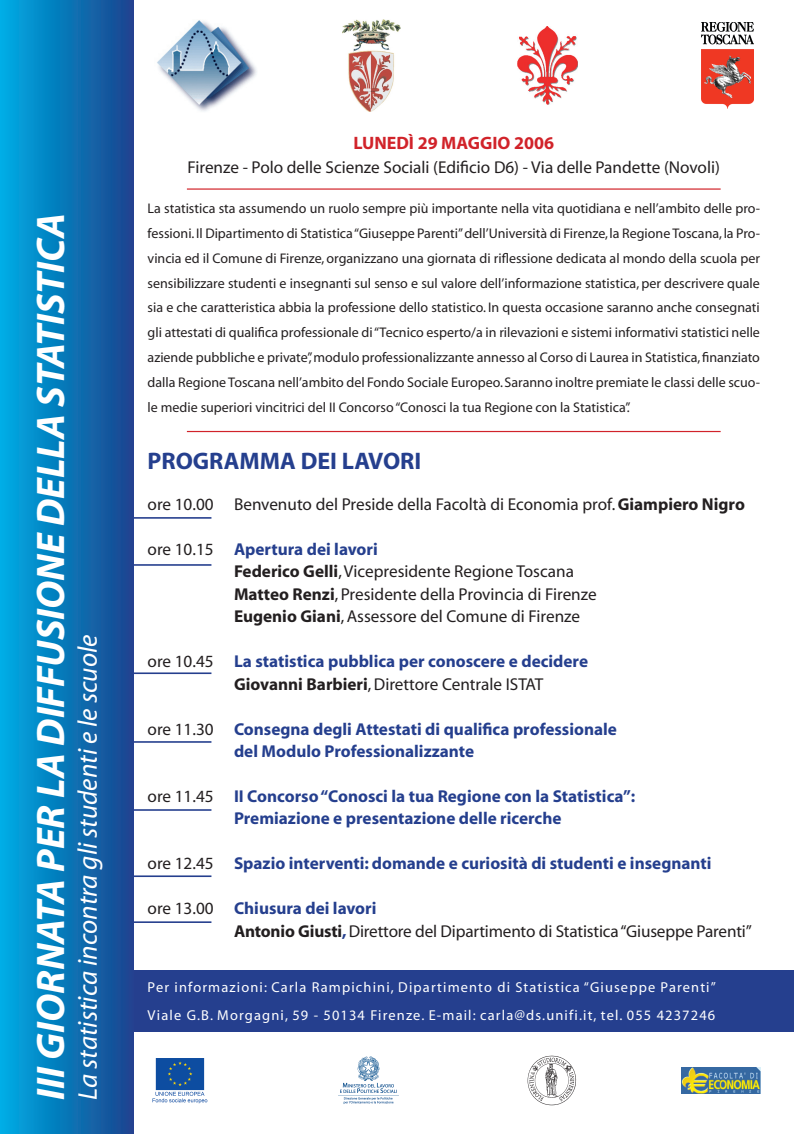
<style>
.page{position:relative;width:794px;height:1134px;background:#fff}
.page>*{position:absolute;margin:0;border:0;box-sizing:border-box;transform-origin:0 0}
.t1{font:italic 700 40px "Myriad";color:#fff}
.t2{font:italic 27.2px "Myriad";color:#fff}
.t3{font:700 24px "Myriad";color:#253f8e}
.t4{font:700 18px "Myriad";color:#d1232a}
.t5{font:17.2px "Myriad";color:#231f20}
.t6{font:700 17.2px "Myriad";color:#253f8e}
.t7{font:14.4px "Myriad";letter-spacing:.08em;color:#fff}
.t8{font:14px/24.8px "Myriad";color:#231f20;text-align:justify}
.s1{font-weight:700}
.s2{font-weight:400;color:#231f20}
.s3{font-weight:700;color:#253f8e}
</style>
<div class="page">
<hr style="left:34px;top:921px;width:177px;height:2px;background:#253f8e">
<hr style="left:34px;top:875px;width:177px;height:2px;background:#253f8e">
<div style="left:34px;top:969px;width:760px;height:62px;background:#253f8e"></div>
<img style="left:152px;top:1058px;width:56px;height:45px">
<img style="left:338px;top:1056px;width:61px;height:48px">
<img style="left:528px;top:1056px;width:48px;height:49px">
<hr style="left:34px;top:517px;width:177px;height:2px;background:#253f8e">
<hr style="left:34px;top:564px;width:177px;height:2px;background:#253f8e">
<hr style="left:34px;top:672px;width:177px;height:2px;background:#253f8e">
<hr style="left:34px;top:741px;width:177px;height:2px;background:#253f8e">
<hr style="left:34px;top:809px;width:177px;height:2px;background:#253f8e">
<hr style="left:187px;top:188px;width:533px;height:2px;background:#d1232a">
<div style="left:0;top:0;width:134px;height:1134px;background:linear-gradient(to right,#00ace4,#1b428d)"></div>
<img style="left:343px;top:20px;width:57px;height:91px">
<img style="left:157px;top:20px;width:100px;height:92px">
<img style="left:518px;top:26px;width:59px;height:79px">
<img style="left:701px;top:22px;width:52px;height:87px">
<img style="left:681px;top:1067px;width:79px;height:27px">
<hr style="left:187px;top:431px;width:533px;height:1px;background:#d1232a">
<p class="t1" style="left:30px;top:1100px;width:889px;rotate:-90deg">III GIORNATA PER LA DIFFUSIONE DELLA STATISTICA</p>
<p class="t2" style="left:74px;top:1100px;width:467px;rotate:-90deg">La statistica incontra gli studenti e le scuole</p>
<p class="t4" style="left:353px;top:133px;width:202px">LUNEDì 29 MAGGIO 2006</p>
<p class="t5" style="left:187px;top:159px;width:534px">Firenze - Polo delle Scienze Sociali (Edificio D6) - Via delle Pandette (Novoli)</p>
<p class="t8" style="left:148px;top:197px;width:614px">La statistica sta assumendo un ruolo sempre più importante nella vita quotidiana e nell’ambito delle pro&shy;fessioni. Il Dipartimento di Statistica “Giuseppe Parenti” dell’Università di Firenze, la Regione Toscana, la Pro&shy;vincia ed il Comune di Firenze, organizzano una giornata di riflessione dedicata al mondo della scuola per sensibilizzare studenti e insegnanti sul senso e sul valore dell’informazione statistica, per descrivere quale sia e che caratteristica abbia la professione dello statistico. In questa occasione saranno anche consegnati gli attestati di qualifica professionale di “Tecnico esperto/a in rilevazioni e sistemi informativi statistici nelle aziende pubbliche e private”, modulo professionalizzante annesso al Corso di Laurea in Statistica, finanziato dalla Regione Toscana nell’ambito del Fondo Sociale Europeo. Saranno inoltre premiate le classi delle scuo&shy;le medie superiori vincitrici del II Concorso “Conosci la tua Regione con la Statistica”.</p>
<p class="t3" style="left:148px;top:449px;width:95px">Prog ramma</p>
<p class="t3" style="left:301px;top:449px;width:13px">dei</p>
<p class="t3" style="left:342px;top:449px;width:78px">lavori</p>
<p class="t5" style="left:148px;top:496px;width:599px">ore 10.00 Benvenuto del Preside della Facoltà di Economia prof. <span class="s1">Giampiero Nigro</span></p>
<p class="t6" style="left:148px;top:540px;width:232px"><span class="s2">ore 10.15</span> Apertura dei lavori</p>
<p class="t5" style="left:234px;top:563px;width:341px"><span class="s1">Federico Gelli</span>, Vicepresidente Regione Toscana</p>
<p class="t5" style="left:234px;top:585px;width:364px"><span class="s1">Matteo Renzi</span>, Presidente della Provincia di Firenze</p>
<p class="t5" style="left:234px;top:608px;width:347px"><span class="s1">Eugenio Giani</span>, Assessore del Comune di Firenze</p>
<p class="t6" style="left:148px;top:652px;width:442px"><span class="s2">ore 10.45</span> La statistica pubblica per conoscere e decidere</p>
<p class="t5" style="left:234px;top:675px;width:311px"><span class="s1">Giovanni Barbieri</span>, Direttore Centrale ISTAT</p>
<p class="t6" style="left:148px;top:720px;width:471px"><span class="s2">ore 11.30</span> Consegna degli Attestati di qualifica professionale</p>
<p class="t6" style="left:234px;top:742px;width:242px">del Modulo Professionalizzante</p>
<p class="t6" style="left:148px;top:787px;width:489px"><span class="s2">ore 11.45</span> II Concorso “Conosci la tua Regione con la Statistica”:</p>
<p class="t6" style="left:234px;top:810px;width:329px">Premiazione e presentazione delle ricerche</p>
<p class="t6" style="left:148px;top:855px;width:565px"><span class="s2">ore 12.45</span> Spazio interventi: domande e curiosità di studenti e insegnanti</p>
<p class="t6" style="left:148px;top:899px;width:230px"><span class="s2">ore 13.00</span> Chiusura dei lavori</p>
<p class="t5" style="left:234px;top:922px;width:519px"><span class="s1">Antonio Giusti</span><span class="s3">,</span> Direttore del Dipartimento di Statistica “Giuseppe Parenti”</p>
<p class="t7" style="left:148px;top:980px;width:570px">Per informazioni: Carla Rampichini, Dipartimento di Statistica “Giuseppe Parenti”</p>
<p class="t7" style="left:148px;top:1008px;width:569px">Viale G.B. Morgagni, 59 - 50134 Firenze. E-mail: carla@ds.unifi.it, tel. 055 4237246</p>
</div>
